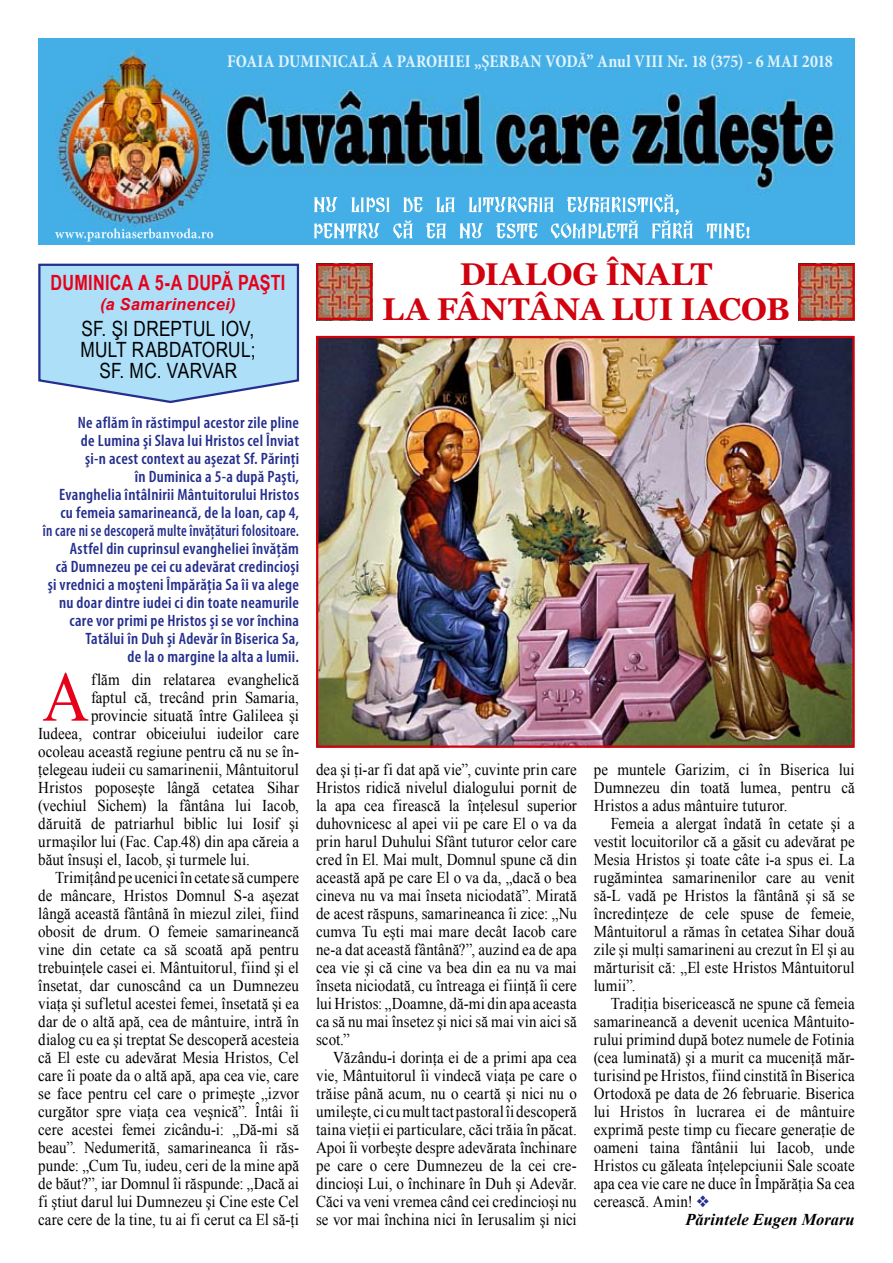
<style>
.page{position:relative;width:893px;height:1263px;background:#fff}
.page>*{position:absolute;margin:0;border:0;box-sizing:border-box;transform-origin:0 0}
.t1{font:70.8px "Times New Roman";color:#e60019;scale:.91 1}
.t2{font:700 31.5px/34.5px "Georgia";color:#d1010e;text-align:center}
.t3{font:21px/21px "Arial Narrow";letter-spacing:.01em;color:#000;text-align:center}
.t4{font:700 21px "Arial Narrow";letter-spacing:.01em;color:#e60019;scale:.94 1}
.t5{font:700 condensed 18px "Minion Pro";letter-spacing:.01em;color:#e2f3fc;scale:.95 1}
.t6{font:16.5px/18px "Times New Roman";letter-spacing:.005em;color:#000;text-align:justify;scale:.91 1}
.t7{font:600 condensed 16.5px/18px "Myriad Pro";letter-spacing:.015em;color:#242f8d;text-align:right}
.t8{font:italic 700 16.5px "Times New Roman";color:#000}
.t9{font:italic 700 16.5px "Arial";letter-spacing:.015em;color:#e60019}
.s1{color:#242f8d}
</style>
<div class="page">
<img style="left:319px;top:339px;width:533px;height:406px">
<div style="left:316px;top:336px;width:539px;height:412px;border:2px solid #d1010e"></div>
<img style="left:319px;top:267px;width:50px;height:50px">
<div style="left:316px;top:264px;width:56px;height:56px;border:2px solid #d1010e"></div>
<img style="left:801px;top:267px;width:51px;height:50px">
<div style="left:798px;top:264px;width:57px;height:56px;border:2px solid #d1010e"></div>
<img style="left:38px;top:38px;width:817px;height:206px">
<svg style="left:314px;top:194px;width:435px;height:44px;background:#6ec0ec"></svg>
<svg style="left:55px;top:228px;width:158px;height:14px;background:#67beeb"></svg>
<svg style="left:38px;top:263px;width:262px;height:141px;background:#aed9f3"></svg>
<p class="t5" style="left:227px;top:50px;width:639px">FOAIA DUMINICALĂ A PAROHIEI „ŞERBAN VODĂ” Anul VIII Nr. 18 (375) - 6 MAI 2018</p>
<p class="t4" style="left:51px;top:266px;width:251px">DUMINICA A 5-A DUPĂ PAŞTI</p>
<p class="t9" style="left:100px;top:294px;width:137px">(a Samarinencei)</p>
<p class="t3" style="left:80px;top:317px;width:177px">SF. ŞI DREPTUL IOV,<br>MULT RABDATORUL;<br>SF. MC. VARVAR</p>
<p class="t7" style="left:43px;top:414px;width:258px">Ne aflăm în răstimpul acestor zile pline<br>de Lumina şi Slava lui Hristos cel Înviat<br>şi-n acest context au aşezat Sf. Părinţi<br>în Duminica a 5-a după Paşti,<br>Evanghelia întâlnirii Mântuitorului Hristos cu femeia samarineancă, de la Ioan, cap 4,<br>în care ni se descoperă multe învăţături folositoare.<br>Astfel din cuprinsul evangheliei învăţăm<br>că Dumnezeu pe cei cu adevărat credincioşi şi vrednici a moşteni Împărăţia Sa îi va alege nu doar dintre iudei ci din toate neamurile care vor primi pe Hristos şi se vor închina Tatălui în Duh şi Adevăr în Biserica Sa,<br>de la o margine la alta a lumii.</p>
<h1 class="t1" style="left:43px;top:649px;width:53px">A</h1>
<p class="t6" style="left:91px;top:670px;width:230px">flăm din relatarea evanghelică</p>
<p class="t6" style="left:91px;top:688px;width:230px">faptul că, trecând prin Samaria,</p>
<p class="t6" style="left:91px;top:706px;width:230px">provincie situată între Galileea şi</p>
<p class="t6" style="left:38px;top:724px;width:288px">Iudeea, contrar obiceiului iudeilor care</p>
<p class="t6" style="left:38px;top:742px;width:288px">ocoleau această regiune pentru că nu se în-</p>
<p class="t6" style="left:38px;top:760px;width:288px">ţelegeau iudeii cu samarinenii, Mântuitorul</p>
<p class="t6" style="left:38px;top:778px;width:288px">Hristos poposeşte lângă cetatea Sihar</p>
<p class="t6" style="left:38px;top:796px;width:288px">(vechiul Sichem) la fântâna lui Iacob,</p>
<p class="t6" style="left:38px;top:814px;width:288px">dăruită de patriarhul biblic lui Iosif şi</p>
<p class="t6" style="left:38px;top:832px;width:288px">urmaşilor lui (Fac. Cap.48) din apa căreia a</p>
<p class="t6" style="left:38px;top:850px;width:234px">băut însuşi el, Iacob, şi turmele lui.</p>
<p class="t6" style="left:55px;top:868px;width:269px">Trimiţând pe ucenici în cetate să cumpere</p>
<p class="t6" style="left:38px;top:886px;width:288px">de mâncare, Hristos Domnul S-a aşezat</p>
<p class="t6" style="left:38px;top:904px;width:288px">lângă această fântână în miezul zilei, fiind</p>
<p class="t6" style="left:38px;top:922px;width:288px">obosit de drum. O femeie samarineancă</p>
<p class="t6" style="left:38px;top:940px;width:288px">vine din cetate ca să scoată apă pentru</p>
<p class="t6" style="left:38px;top:958px;width:288px">trebuinţele casei ei. Mântuitorul, fiind şi el</p>
<p class="t6" style="left:38px;top:976px;width:288px">însetat, dar cunoscând ca un Dumnezeu</p>
<p class="t6" style="left:38px;top:994px;width:288px">viaţa şi sufletul acestei femei, însetată şi ea</p>
<p class="t6" style="left:38px;top:1012px;width:288px">dar de o altă apă, cea de mântuire, intră în</p>
<p class="t6" style="left:38px;top:1030px;width:288px">dialog cu ea şi treptat Se descoperă acesteia</p>
<p class="t6" style="left:38px;top:1048px;width:288px">că El este cu adevărat Mesia Hristos, Cel</p>
<p class="t6" style="left:38px;top:1066px;width:288px">care îi poate da o altă apă, apa cea vie, care</p>
<p class="t6" style="left:38px;top:1084px;width:288px">se face pentru cel care o primeşte „izvor</p>
<p class="t6" style="left:38px;top:1102px;width:288px">curgător spre viaţa cea veşnică”. Întâi îi</p>
<p class="t6" style="left:38px;top:1120px;width:288px">cere acestei femei zicându-i: „Dă-mi să</p>
<p class="t6" style="left:38px;top:1138px;width:288px">beau”. Nedumerită, samarineanca îi răs-</p>
<p class="t6" style="left:38px;top:1156px;width:288px">punde: „Cum Tu, iudeu, ceri de la mine apă</p>
<p class="t6" style="left:38px;top:1174px;width:288px">de băut?”, iar Domnul îi răspunde: „Dacă ai</p>
<p class="t6" style="left:38px;top:1192px;width:288px">fi ştiut darul lui Dumnezeu şi Cine este Cel</p>
<p class="t6" style="left:38px;top:1210px;width:288px">care cere de la tine, tu ai fi cerut ca El să-ţi</p>
<h2 class="t2" style="left:382px;top:257px;width:409px">DIALOG ÎNALT<br>LA FÂNTÂNA LUI IACOB</h2>
<p class="t6" style="left:316px;top:760px;width:288px">dea şi ţi-ar fi dat apă vie”, cuvinte prin care Hristos ridică nivelul dialogului pornit de la apa cea firească la înţelesul superior duhovnicesc al apei vii pe care El o va da prin harul Duhului Sfânt tuturor celor care cred în El. Mai mult, Domnul spune că din această apă pe care El o va da, „dacă o bea cineva nu va mai înseta niciodată”. Mirată de acest răspuns, samarineanca îi zice: „Nu cumva Tu eşti mai mare decât Iacob care ne-a dat această fântână?”, auzind ea de apa cea vie şi că cine va bea din ea nu va mai înseta niciodată, cu întreaga ei fiinţă îi cere lui Hristos: „Doamne, dă-mi din apa aceasta ca să nu mai însetez şi nici să mai vin aici să scot.”</p>
<p class="t6" style="left:316px;top:1048px;width:288px;text-indent:17px">Văzându-i dorinţa ei de a primi apa cea vie, Mântuitorul îi vindecă viaţa pe care o trăise până acum, nu o ceartă şi nici nu o umileşte, ci cu mult tact pastoral îi descoperă taina vieţii ei particulare, căci trăia în păcat.<br>Apoi îi vorbeşte despre adevărata închinare pe care o cere Dumnezeu de la cei cre&shy;dincioşi Lui, o închinare în Duh şi Adevăr.<br>Căci va veni vremea când cei credincioşi nu se vor mai închina nici în Ierusalim şi nici</p>
<p class="t6" style="left:594px;top:760px;width:288px">pe muntele Garizim, ci în Biserica lui Dumnezeu din toată lumea, pentru că Hristos a adus mântuire tuturor.</p>
<p class="t6" style="left:594px;top:814px;width:288px;text-indent:17px">Femeia a alergat îndată în cetate şi a vestit locuitorilor că a găsit cu adevărat pe Mesia Hristos şi toate câte i-a spus ei. La rugămintea samarinenilor care au venit să‑L vadă pe Hristos la fântână şi să se încredinţeze de cele spuse de femeie, Mântuitorul a rămas în cetatea Sihar două zile şi mulţi samarineni au crezut în El şi au mărturisit că: „El este Hristos Mântuitorul lumii”.</p>
<p class="t6" style="left:611px;top:994px;width:269px">Tradiţia bisericească ne spune că femeia</p>
<p class="t6" style="left:594px;top:1012px;width:288px">samarineancă a devenit ucenica Mântuito-</p>
<p class="t6" style="left:594px;top:1030px;width:288px">rului primind după botez numele de Fotinia</p>
<p class="t6" style="left:594px;top:1048px;width:288px">(cea luminată) şi a murit ca muceniţă măr-</p>
<p class="t6" style="left:594px;top:1066px;width:288px">turisind pe Hristos, fiind cinstită în Biserica</p>
<p class="t6" style="left:594px;top:1084px;width:288px">Ortodoxă pe data de 26 februarie. Biserica</p>
<p class="t6" style="left:594px;top:1102px;width:288px">lui Hristos în lucrarea ei de mântuire</p>
<p class="t6" style="left:594px;top:1120px;width:288px">exprimă peste timp cu fiecare generaţie de</p>
<p class="t6" style="left:594px;top:1138px;width:288px">oameni taina fântânii lui Iacob, unde</p>
<p class="t6" style="left:594px;top:1156px;width:288px">Hristos cu găleata înţelepciunii Sale scoate</p>
<p class="t6" style="left:594px;top:1174px;width:288px">apa cea vie care ne duce în Împărăţia Sa cea</p>
<p class="t6" style="left:594px;top:1192px;width:128px">cerească. Amin! <span class="s1">❖</span></p>
<p class="t8" style="left:686px;top:1208px;width:171px">Părintele Eugen Moraru</p>
</div>
